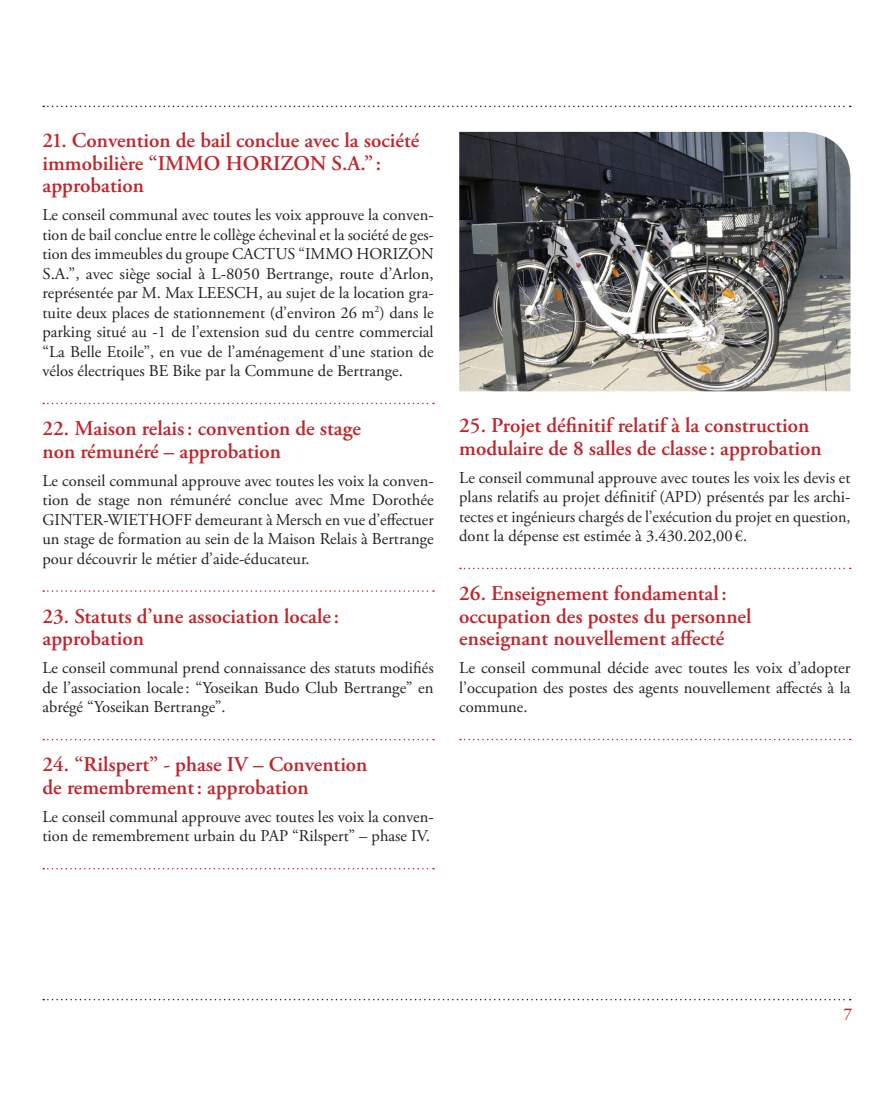
<style>
.page{position:relative;width:893px;height:1106px;background:#fff}
.page>*{position:absolute;margin:0;border:0;box-sizing:border-box;transform-origin:0 0}
._01_Titre_rouge{font:600 21px/22.5px "Adobe Garamond Pro";color:#c0262d}
.Texte_1{font:16.5px/19.5px "Adobe Garamond Pro";color:#231f20;text-align:justify}
.t1{font:600 16.5px "Adobe Garamond Pro";color:#c0262d}
</style>
<div class="page">
<svg style="left:43px;top:998px;width:808px;height:2px"></svg>
<svg style="left:43px;top:106px;width:808px;height:1px"></svg>
<svg style="left:460px;top:567px;width:391px;height:2px"></svg>
<svg style="left:460px;top:738px;width:391px;height:2px"></svg>
<svg style="left:43px;top:403px;width:391px;height:1px"></svg>
<svg style="left:43px;top:590px;width:391px;height:2px"></svg>
<svg style="left:43px;top:739px;width:391px;height:1px"></svg>
<svg style="left:43px;top:868px;width:391px;height:1px"></svg>
<img style="left:459px;top:132px;width:391px;height:259px">
<p class="_01_Titre_rouge" style="left:43px;top:129px;width:378px">21. Convention de bail conclue avec la société immobilière “IMMO HORIZON S.A.” : approbation</p>
<p class="Texte_1" style="left:43px;top:206px;width:393px">Le conseil communal avec toutes les voix approuve la conven&shy;tion de bail conclue entre le collège échevinal et la société de ges&shy;tion des immeubles du groupe CACTUS “IMMO HORIZON S.A.”, avec siège social à L-8050 Bertrange, route d’Arlon, représentée par M. Max LEESCH, au sujet de la location gra&shy;tuite deux places de stationnement (d’environ 26 m<sup>2</sup>) dans le parking situé au -1 de l’extension sud du centre commercial “La Belle Etoile”, en vue de l’aménagement d’une station de vélos électriques BE Bike par la Commune de Bertrange.</p>
<p class="_01_Titre_rouge" style="left:43px;top:417px;width:320px">22. Maison relais: convention de stage non rémunéré – approbation</p>
<p class="Texte_1" style="left:43px;top:471px;width:393px">Le conseil communal approuve avec toutes les voix la conven&shy;tion de stage non rémunéré conclue avec Mme Dorothée GINTER-WIETHOFF demeurant à Mersch en vue d’effectuer un stage de formation au sein de la Maison Relais à Bertrange pour découvrir le métier d’aide-éducateur.</p>
<p class="_01_Titre_rouge" style="left:43px;top:605px;width:298px">23. Statuts d’une association locale : approbation</p>
<p class="Texte_1" style="left:43px;top:659px;width:393px">Le conseil communal prend connaissance des statuts modifiés de l’association locale: “Yoseikan Budo Club Bertrange” en abrégé “Yoseikan Bertrange”.</p>
<p class="_01_Titre_rouge" style="left:43px;top:753px;width:326px">24. “Rilspert” - phase IV – Convention de remembrement: approbation</p>
<p class="Texte_1" style="left:43px;top:807px;width:393px">Le conseil communal approuve avec toutes les voix la conven&shy;tion de remembrement urbain du PAP “Rilspert” – phase IV.</p>
<p class="_01_Titre_rouge" style="left:459px;top:414px;width:364px">25. Projet définitif relatif à la construction modulaire de 8 salles de classe : approbation</p>
<p class="Texte_1" style="left:459px;top:468px;width:393px">Le conseil communal approuve avec toutes les voix les devis et plans relatifs au projet définitif (APD) présentés par les archi&shy;tectes et ingénieurs chargés de l’exécution du projet en question, dont la dépense est estimée à 3.430.202,00 €.</p>
<p class="_01_Titre_rouge" style="left:459px;top:582px;width:294px">26. Enseignement fondamental: occupation des postes du personnel enseignant nouvellement affecté</p>
<p class="Texte_1" style="left:459px;top:659px;width:393px">Le conseil communal décide avec toutes les voix d’adopter l’occupation des postes des agents nouvellement affectés à la commune.</p>
<p class="t1" style="left:844px;top:1004px;width:10px">7</p>
</div>
